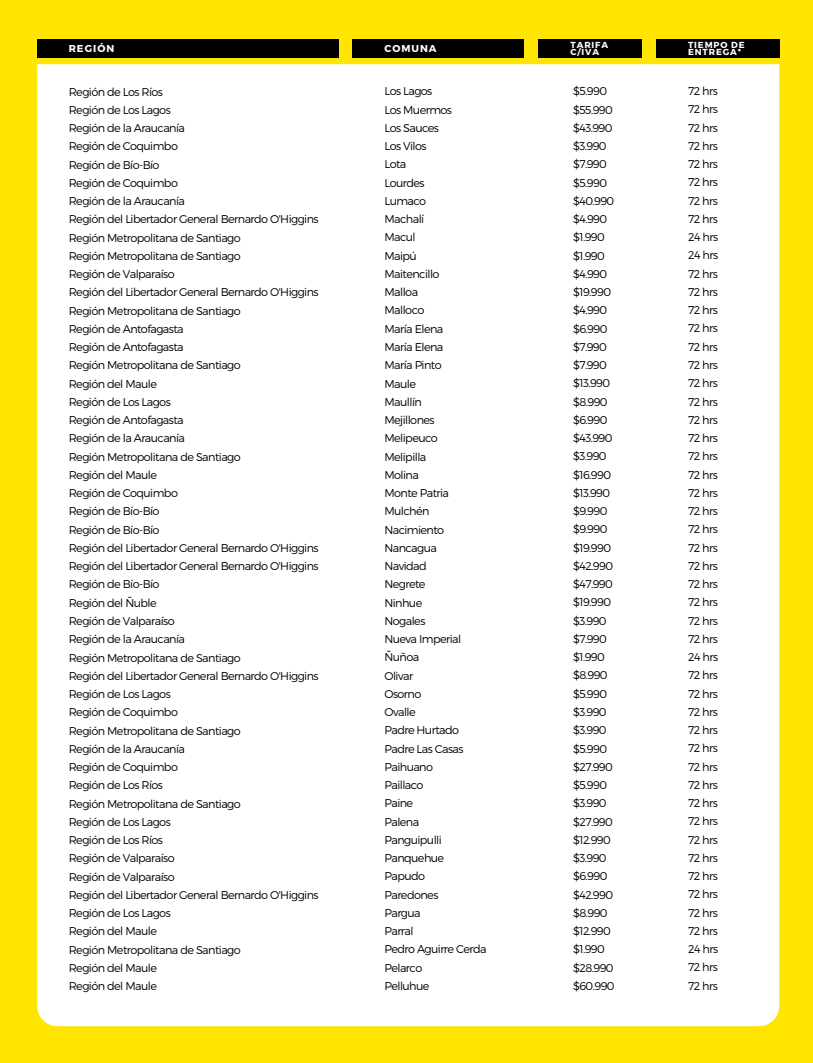
<style>
.page{position:relative;width:813px;height:1063px;background:#fff}
.page>*{position:absolute;margin:0;border:0;box-sizing:border-box;transform-origin:0 0}
.t1{font:11.25px/18.2px "Trueno Lt";letter-spacing:-.05em;color:#000}
.t2{font:10px "Trueno Bd";letter-spacing:.1em;color:#fff}
.t3{font:8.75px/7.5px "Trueno Bd";letter-spacing:.1em;color:#fff}
</style>
<div class="page">
<div style="left:0;top:0;width:812px;height:1062px;background:#ffe500"></div>
<div style="left:37px;top:64px;width:742px;height:962px;background:#fff"></div>
<div style="left:37px;top:39px;width:301px;height:18px;background:#000"></div>
<div style="left:352px;top:39px;width:172px;height:18px;background:#000"></div>
<div style="left:538px;top:39px;width:103px;height:18px;background:#000"></div>
<div style="left:655px;top:39px;width:124px;height:18px;background:#000"></div>
<p class="t2" style="left:69px;top:42px;width:47px">REGIÓN</p>
<p class="t2" style="left:384px;top:42px;width:54px">COMUNA</p>
<p class="t3" style="left:570px;top:41px;width:39px">TARIFA<br>C/IVA</p>
<p class="t3" style="left:688px;top:41px;width:58px">TIEMPO DE<br>ENTREGA*</p>
<p class="t1" style="left:69px;top:82px;width:251px">Región de Los Ríos<br>Región de Los Lagos<br>Región de la Araucanía<br>Región de Coquimbo<br>Región de Bío-Bío<br>Región de Coquimbo<br>Región de la Araucanía<br>Región del Libertador General Bernardo O'Higgins<br>Región Metropolitana de Santiago<br>Región Metropolitana de Santiago<br>Región de Valparaíso<br>Región del Libertador General Bernardo O'Higgins<br>Región Metropolitana de Santiago<br>Región de Antofagasta<br>Región de Antofagasta<br>Región Metropolitana de Santiago<br>Región del Maule<br>Región de Los Lagos<br>Región de Antofagasta<br>Región de la Araucanía<br>Región Metropolitana de Santiago<br>Región del Maule<br>Región de Coquimbo<br>Región de Bío-Bío<br>Región de Bío-Bío<br>Región del Libertador General Bernardo O'Higgins<br>Región del Libertador General Bernardo O'Higgins<br>Región de Bío-Bío<br>Región del Ñuble<br>Región de Valparaíso<br>Región de la Araucanía<br>Región Metropolitana de Santiago<br>Región del Libertador General Bernardo O'Higgins<br>Región de Los Lagos<br>Región de Coquimbo<br>Región Metropolitana de Santiago<br>Región de la Araucanía<br>Región de Coquimbo<br>Región de Los Ríos<br>Región Metropolitana de Santiago<br>Región de Los Lagos<br>Región de Los Ríos<br>Región de Valparaíso<br>Región de Valparaíso<br>Región del Libertador General Bernardo O'Higgins<br>Región de Los Lagos<br>Región del Maule<br>Región Metropolitana de Santiago<br>Región del Maule<br>Región del Maule</p>
<p class="t1" style="left:384px;top:82px;width:104px">Los Lagos<br>Los Muermos<br>Los Sauces<br>Los Vilos<br>Lota<br>Lourdes<br>Lumaco<br>Machalí<br>Macul<br>Maipú<br>Maitencillo<br>Malloa<br>Malloco<br>María Elena<br>María Elena<br>María Pinto<br>Maule<br>Maullín<br>Mejillones<br>Melipeuco<br>Melipilla<br>Molina<br>Monte Patria<br>Mulchén<br>Nacimiento<br>Nancagua<br>Navidad<br>Negrete<br>Ninhue<br>Nogales<br>Nueva Imperial<br>Ñuñoa<br>Olivar<br>Osorno<br>Ovalle<br>Padre Hurtado<br>Padre Las Casas<br>Paihuano<br>Paillaco<br>Paine<br>Palena<br>Panguipulli<br>Panquehue<br>Papudo<br>Paredones<br>Pargua<br>Parral<br>Pedro Aguirre Cerda<br>Pelarco<br>Pelluhue</p>
<p class="t1" style="left:573px;top:82px;width:43px">$5.990 $55.990 $43.990 $3.990 $7.990 $5.990 $40.990 $4.990 $1.990 $1.990 $4.990 $19.990 $4.990 $6.990 $7.990 $7.990 $13.990 $8.990 $6.990 $43.990 $3.990 $16.990 $13.990 $9.990 $9.990 $19.990 $42.990 $47.990 $19.990 $3.990 $7.990 $1.990 $8.990 $5.990 $3.990 $3.990 $5.990 $27.990 $5.990 $3.990 $27.990 $12.990 $3.990 $6.990 $42.990 $8.990 $12.990 $1.990 $28.990 $60.990</p>
<p class="t1" style="left:688px;top:82px;width:32px;text-align:justify">72 hrs 72 hrs 72 hrs 72 hrs 72 hrs 72 hrs 72 hrs 72 hrs 24 hrs 24 hrs 72 hrs 72 hrs 72 hrs 72 hrs 72 hrs 72 hrs 72 hrs 72 hrs 72 hrs 72 hrs 72 hrs 72 hrs 72 hrs 72 hrs 72 hrs 72 hrs 72 hrs 72 hrs 72 hrs 72 hrs 72 hrs 24 hrs 72 hrs 72 hrs 72 hrs 72 hrs 72 hrs 72 hrs 72 hrs 72 hrs 72 hrs 72 hrs 72 hrs 72 hrs 72 hrs 72 hrs 72 hrs 24 hrs 72 hrs 72 hrs</p>
</div>
